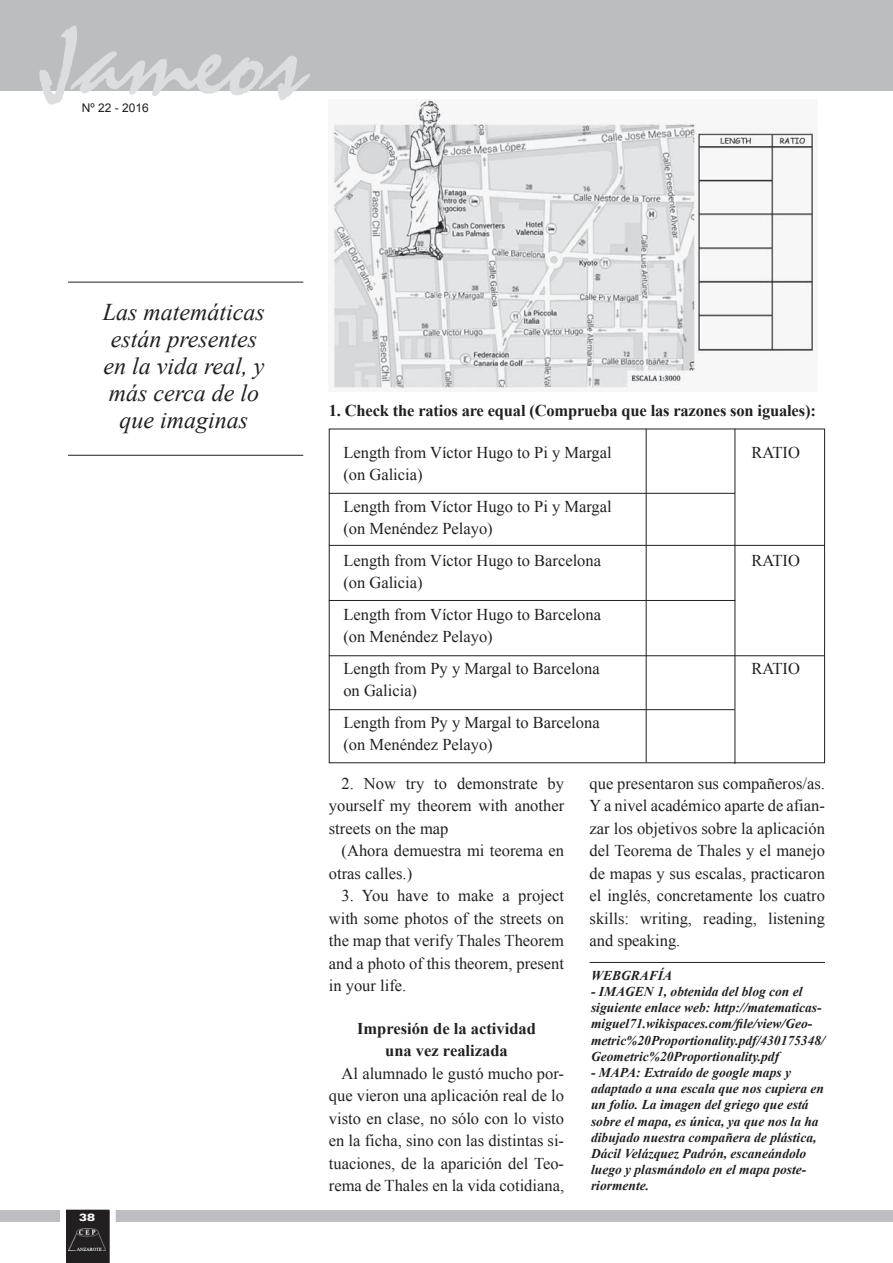
<style>
.page{position:relative;width:893px;height:1263px;background:#fff}
.page>*{position:absolute;margin:0;border:0;box-sizing:border-box;transform-origin:0 0}
.t1{font:108px "Staccato 222 BT";color:#dcdddf}
.t2{font:italic 24px/27px "Times New Roman";color:#231f20;text-align:center}
.t3{font:16.5px/22.5px "Times New Roman";color:#231f20}
.t4{font:700 16.5px/22.5px "Times New Roman";letter-spacing:-.01em;color:#231f20;text-align:center}
.t5{font:italic 700 13.5px/16.2px "Times New Roman";color:#231f20}
.t6{font:12px "Arial";color:#231f20}
.t7{font:900 expanded 10.5px "Zurich BT";color:#fff}
</style>
<div class="page">
<div style="left:0;top:1209px;width:893px;height:12px;background:#bcbdc0"></div>
<svg style="left:60px;top:1209px;width:56px;height:54px"></svg>
<div style="left:0;top:0;width:893px;height:90px;background:#bcbdc0"></div>
<img style="left:69px;top:1229px;width:37px;height:21px">
<hr style="left:68px;top:282px;width:235px;height:1px;background:#231f20">
<hr style="left:68px;top:455px;width:235px;height:1px;background:#231f20">
<img style="left:333px;top:100px;width:485px;height:289px">
<hr style="left:646px;top:429px;width:1px;height:333px;background:#231f20">
<hr style="left:735px;top:429px;width:1px;height:335px;background:#231f20">
<hr style="left:329px;top:545px;width:496px;height:1px;background:#231f20">
<hr style="left:329px;top:655px;width:496px;height:1px;background:#231f20">
<hr style="left:329px;top:493px;width:406px;height:1px;background:#231f20">
<hr style="left:329px;top:600px;width:406px;height:1px;background:#231f20">
<hr style="left:329px;top:709px;width:406px;height:1px;background:#231f20">
<hr style="left:590px;top:962px;width:235px;height:1px;background:#231f20">
<h1 class="t1" style="left:39px;top:1px;width:267px">Jameos</h1>
<p class="t6" style="left:82px;top:100px;width:69px">Nº 22 - 2016</p>
<h2 class="t2" style="left:103px;top:298px;width:163px">Las matemáticas están presentes en la vida real, y más cerca de lo que imaginas</h2>
<p class="t7" style="left:79px;top:1211px;width:17px">38</p>
<p class="t4" style="left:329px;top:399px;width:488px">1. Check the ratios are equal (Comprueba que las razones son iguales):</p>
<p class="t3" style="left:343px;top:441px;width:270px">length from Víctor Hugo to Pi y margal</p>
<p class="t3" style="left:751px;top:441px;width:50px">RATiO</p>
<p class="t3" style="left:343px;top:459px;width:270px;line-height:31.5px">(on galicia)<br>length from Víctor Hugo to Pi y margal</p>
<p class="t3" style="left:343px;top:513px;width:259px;line-height:31.5px">(on menéndez Pelayo)<br>length from Víctor Hugo to Barcelona</p>
<p class="t3" style="left:751px;top:549px;width:50px">RATiO</p>
<p class="t3" style="left:343px;top:567px;width:259px;line-height:31.5px">(on galicia)<br>length from Víctor Hugo to Barcelona</p>
<p class="t3" style="left:343px;top:621px;width:258px;line-height:31.5px">(on menéndez Pelayo)<br>length from Py y margal to Barcelona</p>
<p class="t3" style="left:343px;top:675px;width:258px;line-height:31.5px">on galicia)<br>length from Py y margal to Barcelona</p>
<p class="t3" style="left:343px;top:733px;width:151px">(on menéndez Pelayo)</p>
<p class="t3" style="left:751px;top:657px;width:50px">RATiO</p>
<p class="t3" style="left:329px;top:772px;width:237px;text-align:justify;text-indent:13px">2. now try to demonstrate by yourself my theorem with another streets on the map</p>
<p class="t3" style="left:329px;top:839px;width:237px;text-indent:13px">(Ahora demuestra mi teorema en otras calles.)</p>
<p class="t3" style="left:329px;top:884px;width:237px;text-align:justify;text-indent:13px">3. You have to make a project with some photos of the streets on the map that verify Thales Theorem and a photo of this theorem, present in your life.</p>
<p class="t4" style="left:357px;top:1016px;width:180px">Impresión de la actividad una vez realizada</p>
<p class="t3" style="left:329px;top:1061px;width:237px;text-align:justify;text-indent:13px">Al alumnado le gustó mucho por&shy;que vieron una aplicación real de lo visto en clase, no sólo con lo visto en la ficha, sino con las distintas si&shy;tuaciones, de la aparición del Teo&shy;rema de Thales en la vida cotidiana,</p>
<p class="t3" style="left:590px;top:772px;width:237px;text-align:justify">que presentaron sus compañeros/as.<br>Y a nivel académico aparte de afian&shy;zar los objetivos sobre la aplicación del Teorema de Thales y el manejo de mapas y sus escalas, practicaron el inglés, concretamente los cuatro skills: writing, reading, listening and speaking.</p>
<p class="t5" style="left:591px;top:967px;width:83px">WEBGRAFÍA</p>
<p class="t5" style="left:591px;top:983px;width:235px">- IMAGEN 1, obtenida del blog con el siguiente enlace web: http://matematicas&shy;miguel71.wikispaces.com/file/view/Geo&shy;metric%20Proportionality.pdf/430175348/ Geometric%20Proportionality.pdf</p>
<p class="t5" style="left:591px;top:1064px;width:234px">- MAPA: Extraído de google maps y adaptado a una escala que nos cupiera en un folio. La imagen del griego que está sobre el mapa, es única, ya que nos la ha dibujado nuestra compañera de plástica, Dácil Velázquez Padrón, escaneándolo luego y plasmándolo en el mapa poste&shy;riormente.</p>
</div>
